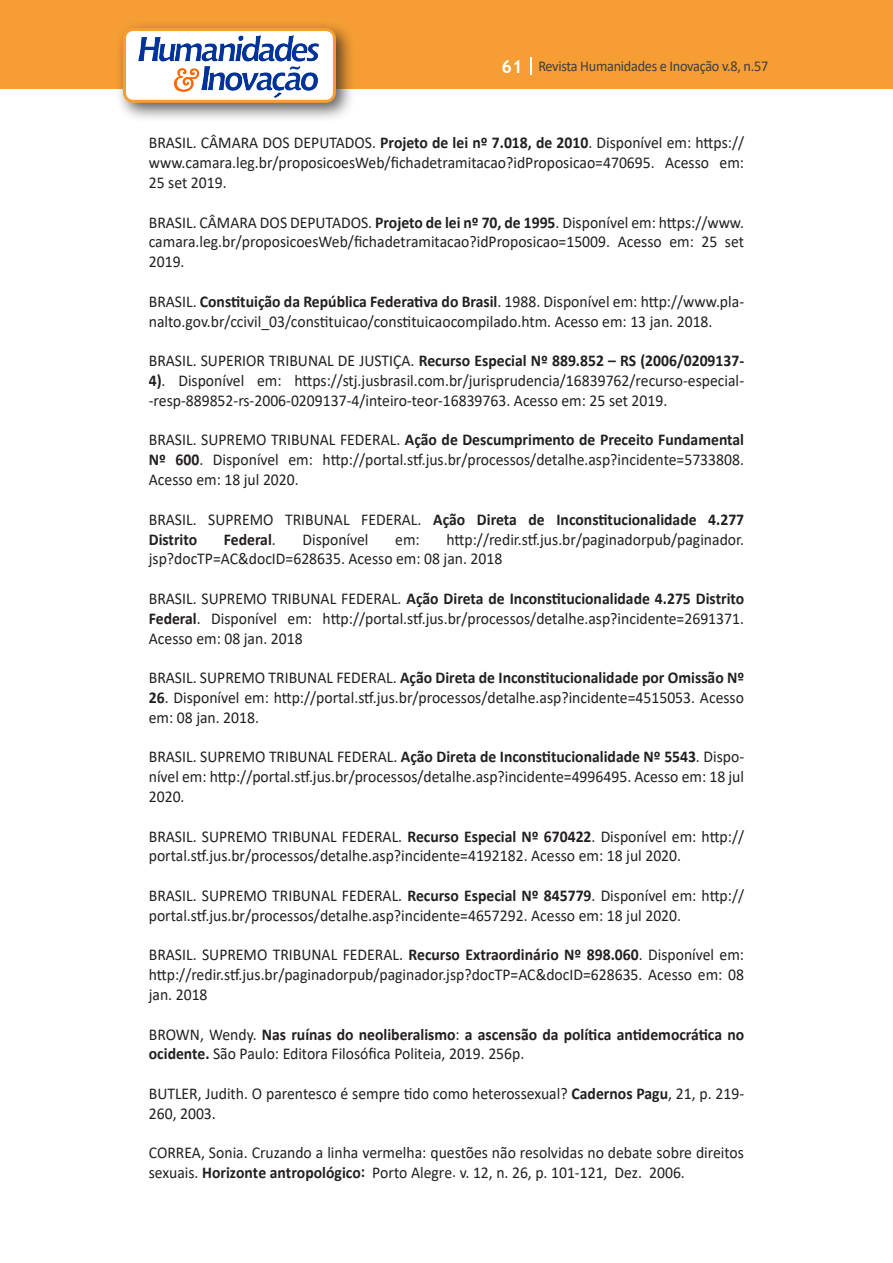
<style>
.page{position:relative;width:893px;height:1263px;background:#fff}
.page>*{position:absolute;margin:0;border:0;box-sizing:border-box;transform-origin:0 0}
.Texto{font:16.5px/19.8px "Calibri";color:#231f20;text-align:justify;scale:.95 1}
.Texto-2{font:700 16.5px/19.8px "Calibri";color:#231f20;scale:.95 1}
.t1{font:15px "Calibri";letter-spacing:-.02em;color:#3e3e3f;scale:.95 1}
.s1{font-family:"Trebuchet MS";font-weight:700;font-size:18px;color:#fff}
.s2{font-weight:700}
.s3{font-weight:400}
</style>
<div class="page">
<div style="left:0;top:0;width:893px;height:88px;background:#f69e34"></div>
<svg style="left:530px;top:57px;width:2px;height:18px"></svg>
<div style="left:115px;top:20px;width:241px;height:103px;background:#231f20;opacity:.75"></div>
<div style="left:125px;top:30px;width:209px;height:71px;background:#fff;border-radius:9px"></div>
<img style="left:138px;top:35px;width:181px;height:62px">
<div style="left:123px;top:28px;width:213px;height:75px;border:3px solid #f69e34;border-radius:9px"></div>
<p class="t1" style="left:501px;top:56px;width:282px"><span class="s1">61</span> Revista Humanidades e Inovação v.8, n.57</p>
<p class="Texto" style="left:149px;top:133px;width:628px">BRASIL. CÂMARA DOS DEPUTADOS. <span class="s2">Projeto de lei nº 7.018, de 2010</span>. Disponível em: https:// www.camara.leg.br/proposicoesWeb/fichadetramitacao?idProposicao=470695. Acesso em:<br>25 set 2019.</p>
<p class="Texto" style="left:149px;top:212px;width:628px">BRASIL. CÂMARA DOS DEPUTADOS. <span class="s2">Projeto de lei nº 70, de 1995</span>. Disponível em: https://www. camara.leg.br/proposicoesWeb/fichadetramitacao?idProposicao=15009. Acesso em: 25 set 2019.</p>
<p class="Texto" style="left:149px;top:291px;width:628px">BRASIL. <span class="s2">Constituição da República Federativa do Brasil</span>. 1988. Disponível em: http://www.pla&shy;nalto.gov.br/ccivil_03/constituicao/constituicaocompilado.htm. Acesso em: 13 jan. 2018.</p>
<p class="Texto" style="left:149px;top:350px;width:628px">BRASIL. SUPERIOR TRIBUNAL DE JUSTIÇA. <span class="s2">Recurso Especial Nº 889.852 – RS (2006/0209137- 4)</span>. Disponível em: https://stj.jusbrasil.com.br/jurisprudencia/16839762/recurso-especial--resp-889852-rs-2006-0209137-4/inteiro-teor-16839763. Acesso em: 25 set 2019.</p>
<p class="Texto" style="left:149px;top:430px;width:628px">BRASIL. SUPREMO TRIBUNAL FEDERAL. <span class="s2">Ação de Descumprimento de Preceito Fundamental Nº 600</span>. Disponível em: http://portal.stf.jus.br/processos/detalhe.asp?incidente=5733808.<br>Acesso em: 18 jul 2020.</p>
<p class="Texto-2" style="left:149px;top:509px;width:628px"><span class="s3">BRASIL. SUPREMO TRIBUNAL FEDERAL.</span> Ação Direta de Inconstitucionalidade 4.277<br>Distrito</p>
<p class="Texto" style="left:149px;top:529px;width:628px;text-indent:298px">http://redir.stf.jus.br/paginadorpub/paginador. jsp?docTP=AC&amp;docID=628635. Acesso em: 08 jan. 2018</p>
<p class="Texto" style="left:149px;top:588px;width:628px">BRASIL. SUPREMO TRIBUNAL FEDERAL. <span class="s2">Ação Direta de Inconstitucionalidade 4.275 Distrito Federal</span>. Disponível em: http://portal.stf.jus.br/processos/detalhe.asp?incidente=2691371.<br>Acesso em: 08 jan. 2018</p>
<p class="Texto-2" style="left:149px;top:667px;width:628px"><span class="s3">BRASIL. SUPREMO TRIBUNAL FEDERAL.</span> Ação Direta de Inconstitucionalidade por Omissão Nº</p>
<p class="Texto" style="left:149px;top:687px;width:628px"><span class="s2">26</span>. Disponível em: http://portal.stf.jus.br/processos/detalhe.asp?incidente=4515053. Acesso em: 08 jan. 2018.</p>
<p class="Texto" style="left:149px;top:746px;width:628px">BRASIL. SUPREMO TRIBUNAL FEDERAL. <span class="s2">Ação Direta de Inconstitucionalidade Nº 5543</span>. Dispo&shy;nível em: http://portal.stf.jus.br/processos/detalhe.asp?incidente=4996495. Acesso em: 18 jul 2020.</p>
<p class="Texto" style="left:149px;top:826px;width:628px">BRASIL. SUPREMO TRIBUNAL FEDERAL. <span class="s2">Recurso Especial Nº 670422</span>. Disponível em: http:// portal.stf.jus.br/processos/detalhe.asp?incidente=4192182. Acesso em: 18 jul 2020.</p>
<p class="Texto" style="left:149px;top:885px;width:628px">BRASIL. SUPREMO TRIBUNAL FEDERAL. <span class="s2">Recurso Especial Nº 845779</span>. Disponível em: http:// portal.stf.jus.br/processos/detalhe.asp?incidente=4657292. Acesso em: 18 jul 2020.</p>
<p class="Texto" style="left:149px;top:944px;width:628px">BRASIL. SUPREMO TRIBUNAL FEDERAL. <span class="s2">Recurso Extraordinário Nº 898.060</span>. Disponível em: http://redir.stf.jus.br/paginadorpub/paginador.jsp?docTP=AC&amp;docID=628635. Acesso em: 08 jan. 2018</p>
<p class="Texto-2" style="left:149px;top:1024px;width:628px"><span class="s3">BROWN, Wendy.</span> Nas ruínas do neoliberalismo<span class="s3">:</span> a ascensão da política antidemocrática no ocidente. <span class="s3">São Paulo: Editora Filosófica Politeia, 2019. 256p.</span></p>
<p class="Texto" style="left:149px;top:1083px;width:628px">BUTLER, Judith. O parentesco é sempre tido como heterossexual? <span class="s2">Cadernos Pagu</span>, 21, p. 219-<br>260, 2003.</p>
<p class="Texto" style="left:149px;top:1142px;width:628px">CORREA, Sonia. Cruzando a linha vermelha: questões não resolvidas no debate sobre direitos sexuais. <span class="s2">Horizonte antropológico:</span> Porto Alegre. v. 12, n. 26, p. 101-121, Dez. 2006.</p>
<p class="Texto-2" style="left:224px;top:529px;width:56px">Federal<span class="s3">.</span></p>
<p class="Texto" style="left:303px;top:529px;width:71px">Disponível</p>
<p class="Texto" style="left:395px;top:529px;width:27px">em:</p>
</div>
